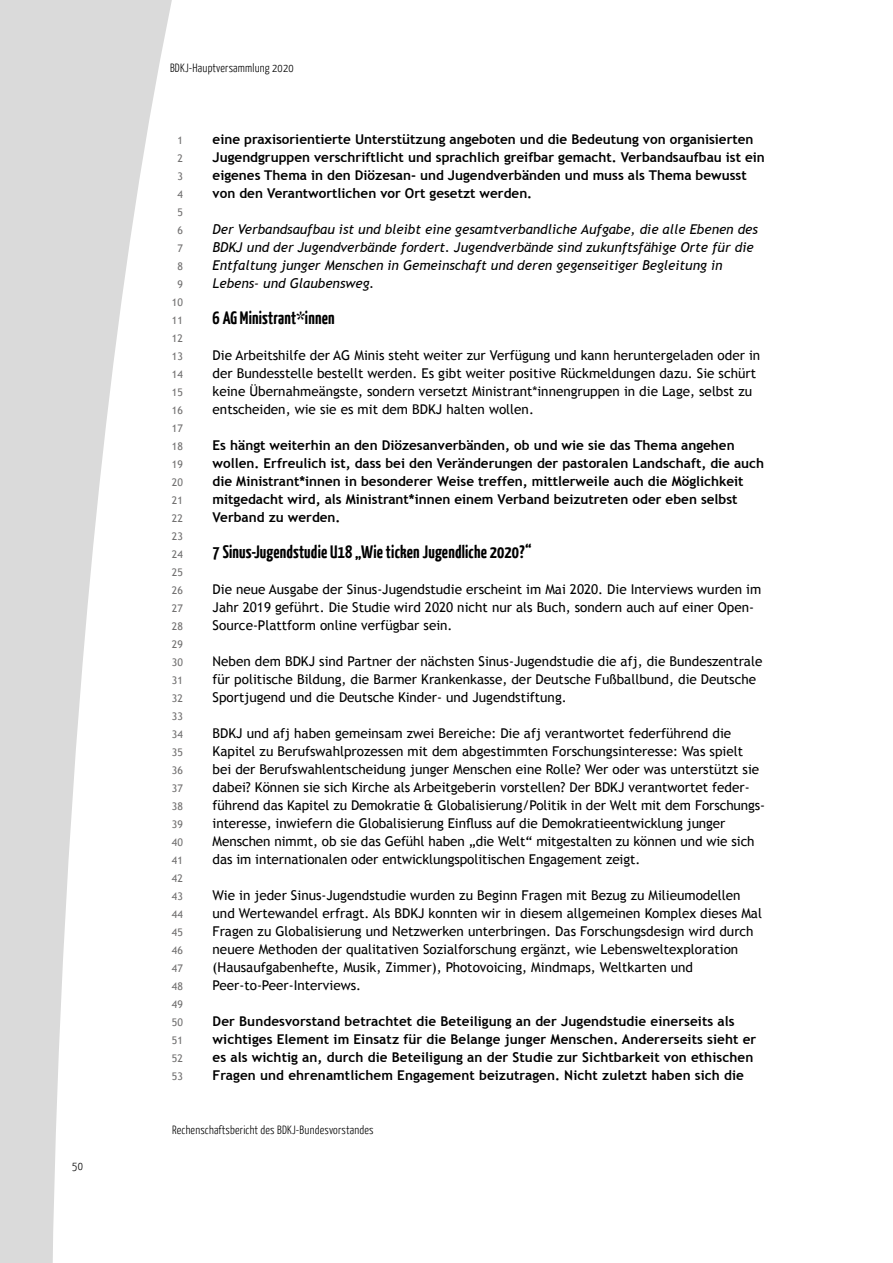
<style>
.page{position:relative;width:893px;height:1263px;background:#fff}
.page>*{position:absolute;margin:0;border:0;box-sizing:border-box;transform-origin:0 0}
._02_sub{font:700 18px "BDKJ";color:#000}
._05_copy{font:13.5px/18px "Trebuchet MS";color:#000}
._05_copy-2{font:700 13.5px/18px "Trebuchet MS";color:#000}
._05_copy-3{font:italic 13.5px/18px "Trebuchet MS";color:#000}
.t1{font:300 12px "BDKJ";color:#000}
.t2{font:10.5px/18px "Trebuchet MS";color:#706f6f;text-align:center}
</style>
<div class="page">
<svg style="left:0;top:0;width:172px;height:1263px;fill:#dadada"></svg>
<p class="t1" style="left:72px;top:1158px;width:12px">50</p>
<p class="t1" style="left:170px;top:60px;width:125px">BDKJ-Hauptversammlung 2020</p>
<p class="t2" style="left:172px;top:131px;width:13px">1<br>2<br>3<br>4<br>5<br>6<br>7<br>8<br>9<br>10<br>11<br>12<br>13<br>14<br>15<br>16<br>17<br>18<br>19<br>20<br>21<br>22<br>23<br>24<br>25<br>26<br>27<br>28<br>29<br>30<br>31<br>32<br>33<br>34<br>35<br>36<br>37<br>38<br>39<br>40<br>41<br>42<br>43<br>44<br>45<br>46<br>47<br>48<br>49<br>50<br>51<br>52<br>53</p>
<p class="_05_copy-2" style="left:213px;top:130px;width:554px">eine praxisorientierte Unterstützung angeboten und die Bedeutung von organisierten Jugendgruppen verschriftlicht und sprachlich greifbar gemacht. Verbandsaufbau ist ein eigenes Thema in den Diözesan- und Jugendverbänden und muss als Thema bewusst von den Verantwortlichen vor Ort gesetzt werden.</p>
<p class="_05_copy-3" style="left:213px;top:220px;width:547px">Der Verbandsaufbau ist und bleibt eine gesamtverbandliche Aufgabe, die alle Ebenen des BDKJ und der Jugendverbände fordert. Jugendverbände sind zukunftsfähige Orte für die Entfaltung junger Menschen in Gemeinschaft und deren gegenseitiger Begleitung in Lebens- und Glaubensweg.</p>
<h2 class="_02_sub" style="left:213px;top:306px;width:124px">6 AG Ministrant*innen</h2>
<p class="_05_copy" style="left:213px;top:346px;width:549px">Die Arbeitshilfe der AG Minis steht weiter zur Verfügung und kann heruntergeladen oder in der Bundesstelle bestellt werden. Es gibt weiter positive Rückmeldungen dazu. Sie schürt keine Übernahmeängste, sondern versetzt Ministrant*innengruppen in die Lage, selbst zu entscheiden, wie sie es mit dem BDKJ halten wollen.</p>
<p class="_05_copy-2" style="left:213px;top:436px;width:553px">Es hängt weiterhin an den Diözesanverbänden, ob und wie sie das Thema angehen wollen. Erfreulich ist, dass bei den Veränderungen der pastoralen Landschaft, die auch die Ministrant*innen in besonderer Weise treffen, mittlerweile auch die Möglichkeit mitgedacht wird, als Ministrant*innen einem Verband beizutreten oder eben selbst Verband zu werden.</p>
<h2 class="_02_sub" style="left:213px;top:540px;width:321px">7 Sinus-Jugendstudie U18 „Wie ticken Jugendliche 2020?“</h2>
<p class="_05_copy" style="left:213px;top:580px;width:550px">Die neue Ausgabe der Sinus-Jugendstudie erscheint im Mai 2020. Die Interviews wurden im<br>Jahr 2019 geführt. Die Studie wird 2020 nicht nur als Buch, sondern auch auf einer Open-<br>Source-Plattform online verfügbar sein.</p>
<p class="_05_copy" style="left:213px;top:652px;width:551px">Neben dem BDKJ sind Partner der nächsten Sinus-Jugendstudie die afj, die Bundeszentrale für politische Bildung, die Barmer Krankenkasse, der Deutsche Fußballbund, die Deutsche<br>Sportjugend und die Deutsche Kinder- und Jugendstiftung.</p>
<p class="_05_copy" style="left:213px;top:724px;width:552px">BDKJ und afj haben gemeinsam zwei Bereiche: Die afj verantwortet federführend die Kapitel zu Berufswahlprozessen mit dem abgestimmten Forschungsinteresse: Was spielt bei der Berufswahlentscheidung junger Menschen eine Rolle? Wer oder was unterstützt sie dabei? Können sie sich Kirche als Arbeitgeberin vorstellen? Der BDKJ verantwortet feder&shy;führend das Kapitel zu Demokratie &amp; Globalisierung/Politik in der Welt mit dem Forschungs&shy;interesse, inwiefern die Globalisierung Einfluss auf die Demokratieentwicklung junger Menschen nimmt, ob sie das Gefühl haben „die Welt“ mitgestalten zu können und wie sich das im internationalen oder entwicklungspolitischen Engagement zeigt.</p>
<p class="_05_copy" style="left:213px;top:886px;width:551px">Wie in jeder Sinus-Jugendstudie wurden zu Beginn Fragen mit Bezug zu Milieumodellen und Wertewandel erfragt. Als BDKJ konnten wir in diesem allgemeinen Komplex dieses Mal Fragen zu Globalisierung und Netzwerken unterbringen. Das Forschungsdesign wird durch neuere Methoden der qualitativen Sozialforschung ergänzt, wie Lebensweltexploration (Hausaufgabenhefte, Musik, Zimmer), Photovoicing, Mindmaps, Weltkarten und Peer-to-Peer-Interviews.</p>
<p class="_05_copy-2" style="left:213px;top:1012px;width:545px">Der Bundesvorstand betrachtet die Beteiligung an der Jugendstudie einerseits als wichtiges Element im Einsatz für die Belange junger Menschen. Andererseits sieht er es als wichtig an, durch die Beteiligung an der Studie zur Sichtbarkeit von ethischen Fragen und ehrenamtlichem Engagement beizutragen. Nicht zuletzt haben sich die</p>
<p class="t1" style="left:172px;top:1122px;width:203px">Rechenschaftsbericht des BDKJ-Bundesvorstandes</p>
</div>
